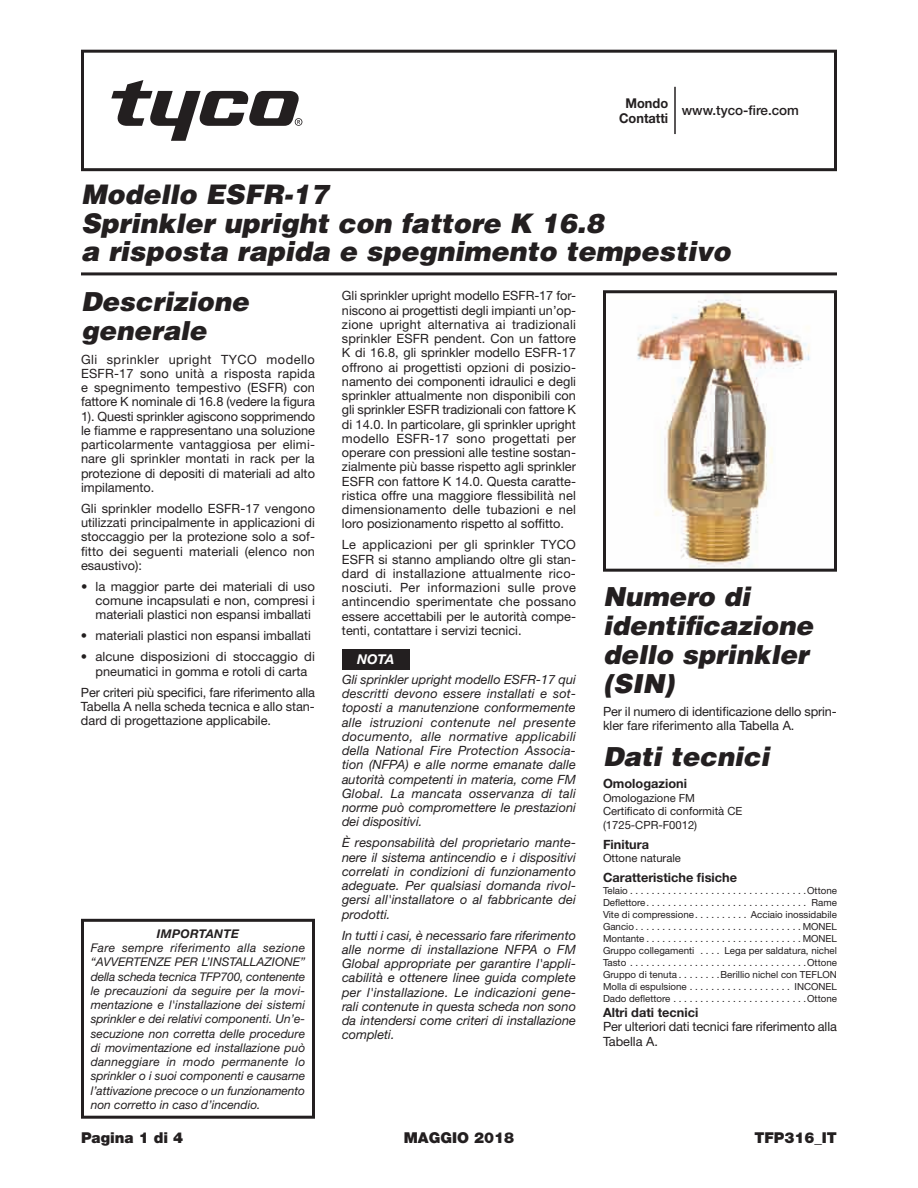
<style>
.page{position:relative;width:918px;height:1188px;background:#fff}
.page>*{position:absolute;margin:0;border:0;box-sizing:border-box;transform-origin:0 0}
.t1{font:italic 900 27px/28.8px "Helvetica";color:#231f20}
.t2{font:italic 900 26.25px/28.8px "Helvetica";color:#231f20}
.t3{font:900 15px "Helvetica Neue LT Std";color:#231f20}
.t4{font:500 13.5px "Helvetica Neue LT Std";color:#231f20}
.t5{font:700 13.5px/15px "Helvetica Neue LT Std";color:#231f20;text-align:center;scale:.95 1}
.t6{font:italic 700 13.5px "Helvetica Neue";color:#fff}
.t7{font:12.75px/14.2px "Helvetica Neue";color:#231f20;text-align:justify}
.t8{font:italic 12.75px/14.2px "Helvetica Neue";color:#231f20;text-align:justify}
.t9{font:12.75px/14.2px "Helvetica Neue LT Std";color:#231f20;text-align:justify}
.t10{font:700 12.75px "Helvetica Neue";color:#231f20}
.t11{font:700 12.75px "Helvetica Neue LT Std";color:#231f20}
.t12{font:italic 12px/14.2px "Helvetica Neue";color:#231f20;text-align:justify}
.t13{font:italic 700 12px "Helvetica Neue";letter-spacing:.025em;color:#231f20}
.t14{font:11.25px/13.5px "Helvetica Neue";color:#231f20}
.t15{font:9.75px "Helvetica Neue";color:#231f20}
</style>
<div class="page">
<div style="left:81px;top:50px;width:756px;height:121px;border:3px solid #231f20"></div>
<hr style="left:81px;top:272px;width:756px;height:3px;background:#231f20">
<div style="left:81px;top:919px;width:234px;height:200px;border:3px solid #231f20"></div>
<hr style="left:674px;top:87px;width:2px;height:47px;background:#231f20">
<svg style="left:111px;top:80px;width:191px;height:61px"></svg>
<div style="left:342px;top:649px;width:68px;height:21px;background:#231f20"></div>
<img style="left:637px;top:294px;width:173px;height:274px">
<div style="left:603px;top:290px;width:234px;height:282px;border:3px solid #231f20"></div>
<p class="t5" style="left:619px;top:95px;width:53px">Mondo<br>Contatti</p>
<p class="t4" style="left:682px;top:102px;width:119px">www.tyco-fire.com</p>
<h1 class="t1" style="left:81px;top:179px;width:651px">Modello ESFR-17<br>Sprinkler upright con fattore K 16.8<br>a risposta rapida e spegnimento tempestivo</h1>
<h2 class="t2" style="left:81px;top:287px;width:169px">Descrizione generale</h2>
<p class="t7" style="left:81px;top:352px;width:236px">Gli sprinkler upright TYCO modello ESFR-17 sono unità a risposta rapida e spegnimento tempestivo (ESFR) con fattore K nominale di 16.8 (vedere la figura 1). Questi sprinkler agiscono sopprimendo le fiamme e rappresentano una soluzione particolarmente vantaggiosa per elimi&shy;nare gli sprinkler montati in rack per la protezione di depositi di materiali ad alto impilamento.</p>
<p class="t7" style="left:81px;top:501px;width:236px">Gli sprinkler modello ESFR-17 vengono utilizzati principalmente in applicazioni di stoccaggio per la protezione solo a sof&shy;fitto dei seguenti materiali (elenco non esaustivo):</p>
<p class="t9" style="left:96px;top:579px;width:221px;text-indent:-15px">• la maggior parte dei materiali di uso comune incapsulati e non, compresi i materiali plastici non espansi imballati</p>
<p class="t9" style="left:81px;top:628px;width:231px">• materiali plastici non espansi imballati</p>
<p class="t9" style="left:81px;top:649px;width:236px;text-align:center">• alcune disposizioni di stoccaggio di pneumatici in gomma e rotoli di carta</p>
<p class="t7" style="left:81px;top:685px;width:236px">Per criteri più specifici, fare riferimento alla Tabella A nella scheda tecnica e allo stan&shy;dard di progettazione applicabile.</p>
<p class="t13" style="left:157px;top:926px;width:84px">IMPORTANTE</p>
<p class="t12" style="left:91px;top:941px;width:216px">Fare sempre riferimento alla sezione “AVVERTENZE PER L’INSTALLAZIONE” della scheda tecnica TFP700, contenente le precauzioni da seguire per la movi&shy;mentazione e l'installazione dei sistemi sprinkler e dei relativi componenti. Un’e&shy;secuzione non corretta delle procedure di movimentazione ed installazione può danneggiare in modo permanente lo sprinkler o i suoi componenti e causarne l’attivazione precoce o un funzionamento non corretto in caso d’incendio.</p>
<p class="t7" style="left:342px;top:289px;width:236px">Gli sprinkler upright modello ESFR-17 for&shy;niscono ai progettisti degli impianti un’op&shy;zione upright alternativa ai tradizionali sprinkler ESFR pendent. Con un fattore K di 16.8, gli sprinkler modello ESFR-17 offrono ai progettisti opzioni di posizio&shy;namento dei componenti idraulici e degli sprinkler attualmente non disponibili con gli sprinkler ESFR tradizionali con fattore K di 14.0. In particolare, gli sprinkler upright modello ESFR-17 sono progettati per operare con pressioni alle testine sostan&shy;zialmente più basse rispetto agli sprinkler ESFR con fattore K 14.0. Questa caratte&shy;ristica offre una maggiore flessibilità nel dimensionamento delle tubazioni e nel loro posizionamento rispetto al soffitto.</p>
<p class="t7" style="left:342px;top:538px;width:236px">Le applicazioni per gli sprinkler TYCO ESFR si stanno ampliando oltre gli stan&shy;dard di installazione attualmente rico&shy;nosciuti. Per informazioni sulle prove antincendio sperimentate che possano essere accettabili per le autorità compe&shy;tenti, contattare i servizi tecnici.</p>
<p class="t6" style="left:357px;top:651px;width:39px">NOTA</p>
<p class="t8" style="left:342px;top:672px;width:236px">Gli sprinkler upright modello ESFR-17 qui descritti devono essere installati e sot&shy;toposti a manutenzione conformemente alle istruzioni contenute nel presente documento, alle normative applicabili della National Fire Protection Associa&shy;tion (NFPA) e alle norme emanate dalle autorità competenti in materia, come FM Global. La mancata osservanza di tali norme può compromettere le prestazioni dei dispositivi.</p>
<p class="t8" style="left:342px;top:836px;width:236px">È responsabilità del proprietario mante&shy;nere il sistema antincendio e i dispositivi correlati in condizioni di funzionamento adeguate. Per qualsiasi domanda rivol&shy;gersi all'installatore o al fabbricante dei prodotti.</p>
<p class="t8" style="left:342px;top:928px;width:236px">In tutti i casi, è necessario fare riferimento alle norme di installazione NFPA o FM Global appropriate per garantire l'appli&shy;cabilità e ottenere linee guida complete per l'installazione. Le indicazioni gene&shy;rali contenute in questa scheda non sono da intendersi come criteri di installazione completi.</p>
<h2 class="t2" style="left:603px;top:582px;width:212px">Numero di identificazione dello sprinkler (SIN)</h2>
<p class="t7" style="left:603px;top:704px;width:235px">Per il numero di identificazione dello sprin&shy;kler fare riferimento alla Tabella A.</p>
<h2 class="t2" style="left:603px;top:742px;width:168px">Dati tecnici</h2>
<p class="t10" style="left:603px;top:776px;width:85px">Omologazioni</p>
<p class="t14" style="left:603px;top:791px;width:141px">Omologazione FM<br>Certificato di conformità CE (1725-CPR-F0012)</p>
<p class="t10" style="left:603px;top:836px;width:48px">Finitura</p>
<p class="t14" style="left:603px;top:851px;width:79px">Ottone naturale</p>
<p class="t10" style="left:603px;top:870px;width:136px">Caratteristiche fisiche</p>
<p class="t15" style="left:603px;top:885px;width:26px">Telaio</p>
<p class="t15" style="left:807px;top:885px;width:31px">Ottone</p>
<p class="t15" style="left:603px;top:897px;width:44px">Deflettore</p>
<p class="t15" style="left:812px;top:897px;width:27px">Rame</p>
<p class="t15" style="left:603px;top:909px;width:93px">Vite di compressione</p>
<p class="t15" style="left:751px;top:909px;width:88px">Acciaio inossidabile</p>
<p class="t15" style="left:603px;top:921px;width:33px">Gancio</p>
<p class="t15" style="left:803px;top:921px;width:36px">MONEL</p>
<p class="t15" style="left:603px;top:933px;width:43px">Montante</p>
<p class="t15" style="left:803px;top:933px;width:36px">MONEL</p>
<p class="t15" style="left:603px;top:945px;width:93px">Gruppo collegamenti</p>
<p class="t15" style="left:724px;top:945px;width:114px">Lega per saldatura, nichel</p>
<p class="t15" style="left:603px;top:957px;width:25px">Tasto</p>
<p class="t15" style="left:807px;top:957px;width:31px">Ottone</p>
<p class="t15" style="left:603px;top:969px;width:78px">Gruppo di tenuta........</p>
<p class="t15" style="left:721px;top:969px;width:118px">Berillio nichel con TEFLON</p>
<p class="t15" style="left:603px;top:981px;width:85px">Molla di espulsione</p>
<p class="t15" style="left:795px;top:981px;width:44px">INCONEL</p>
<p class="t15" style="left:603px;top:993px;width:69px">Dado deflettore</p>
<p class="t15" style="left:807px;top:993px;width:31px">Ottone</p>
<p class="t11" style="left:603px;top:1005px;width:97px">Altri dati tecnici</p>
<p class="t7" style="left:603px;top:1020px;width:235px">Per ulteriori dati tecnici fare riferimento alla<br>Tabella A.</p>
<p class="t3" style="left:81px;top:1128px;width:104px">Pagina 1 di 4</p>
<p class="t3" style="left:404px;top:1128px;width:112px">MAGGIO 2018</p>
<p class="t3" style="left:754px;top:1128px;width:84px">TFP316_IT</p>
</div>
